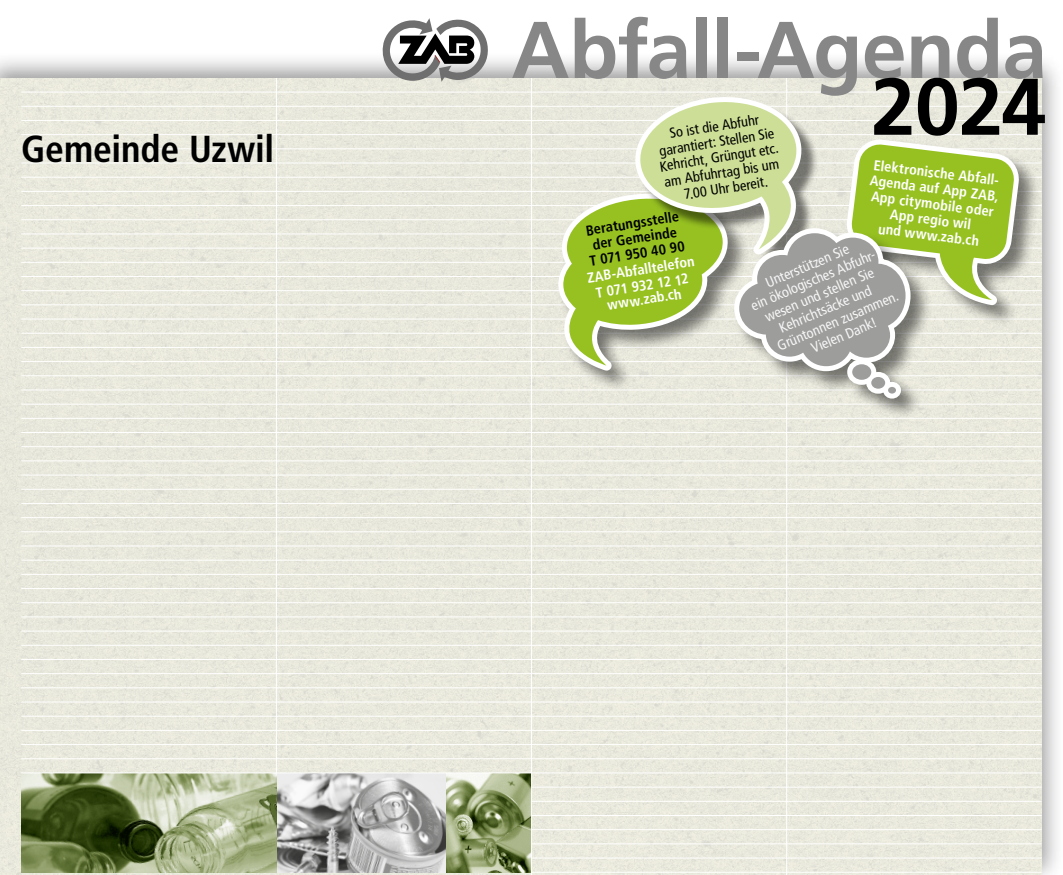
<style>
.page{position:relative;width:1063px;height:875px;background:#fff}
.page>*{position:absolute;margin:0;border:0;box-sizing:border-box;transform-origin:0 0}
.t1{font:700 80.25px "Frutiger LT Com";letter-spacing:-.01em;color:#878787}
.t2{font:700 80.25px "Frutiger LT Com";color:#000}
.t3{font:700 condensed 37.5px "Frutiger LT Com";letter-spacing:-.005em;color:#000}
.t4{font:700 condensed 14.38px/15.6px "Frutiger LT Com";color:#fff;text-align:center}
.t5{font:condensed 14.38px "Frutiger LT Com";color:#f6f6f6}
.t6{font:condensed 14.38px/15.6px "Frutiger LT Com";color:#000;text-align:center}
.t7{font:700 condensed 14.38px/15.6px "Frutiger LT Com";color:#000;text-align:center}
</style>
<div class="page">
<div style="left:0;top:51px;width:1063px;height:823px;background:#000;opacity:.4"></div>
<img style="left:0;top:78px;width:1042px;height:796px">
<img style="left:276px;top:773px;width:170px;height:99px">
<svg style="left:21px;top:773px;width:255px;height:99px;background:#859267"></svg>
<svg style="left:446px;top:773px;width:85px;height:99px;background:#919f71"></svg>
<hr style="left:21px;top:276px;width:1021px;height:1px;background:#fff">
<hr style="left:21px;top:290px;width:1021px;height:1px;background:#fff">
<hr style="left:21px;top:304px;width:1021px;height:1px;background:#fff">
<hr style="left:21px;top:318px;width:1021px;height:1px;background:#fff">
<hr style="left:21px;top:332px;width:1021px;height:1px;background:#fff">
<hr style="left:21px;top:347px;width:1021px;height:1px;background:#fff">
<hr style="left:21px;top:361px;width:1021px;height:1px;background:#fff">
<hr style="left:21px;top:375px;width:1021px;height:1px;background:#fff">
<hr style="left:21px;top:389px;width:1021px;height:1px;background:#fff">
<hr style="left:21px;top:403px;width:1021px;height:1px;background:#fff">
<hr style="left:21px;top:418px;width:1021px;height:1px;background:#fff">
<hr style="left:21px;top:432px;width:1021px;height:1px;background:#fff">
<hr style="left:21px;top:446px;width:1021px;height:1px;background:#fff">
<hr style="left:21px;top:460px;width:1021px;height:1px;background:#fff">
<hr style="left:21px;top:474px;width:1021px;height:1px;background:#fff">
<hr style="left:21px;top:488px;width:1021px;height:1px;background:#fff">
<hr style="left:21px;top:503px;width:1021px;height:1px;background:#fff">
<hr style="left:21px;top:517px;width:1021px;height:1px;background:#fff">
<hr style="left:21px;top:531px;width:1021px;height:1px;background:#fff">
<hr style="left:21px;top:545px;width:1021px;height:1px;background:#fff">
<hr style="left:21px;top:559px;width:1021px;height:1px;background:#fff">
<hr style="left:21px;top:573px;width:1021px;height:1px;background:#fff">
<hr style="left:21px;top:588px;width:1021px;height:1px;background:#fff">
<hr style="left:21px;top:602px;width:1021px;height:1px;background:#fff">
<hr style="left:21px;top:616px;width:1021px;height:1px;background:#fff">
<hr style="left:21px;top:630px;width:1021px;height:1px;background:#fff">
<hr style="left:21px;top:644px;width:1021px;height:1px;background:#fff">
<hr style="left:21px;top:658px;width:1021px;height:1px;background:#fff">
<hr style="left:21px;top:673px;width:1021px;height:1px;background:#fff">
<hr style="left:21px;top:687px;width:1021px;height:1px;background:#fff">
<hr style="left:21px;top:701px;width:1021px;height:1px;background:#fff">
<hr style="left:21px;top:715px;width:1021px;height:1px;background:#fff">
<hr style="left:21px;top:729px;width:1021px;height:1px;background:#fff">
<hr style="left:21px;top:744px;width:1021px;height:1px;background:#fff">
<hr style="left:21px;top:758px;width:1021px;height:1px;background:#fff">
<hr style="left:21px;top:772px;width:1021px;height:1px;background:#fff">
<hr style="left:531px;top:786px;width:511px;height:1px;background:#fff">
<hr style="left:531px;top:800px;width:511px;height:1px;background:#fff">
<hr style="left:531px;top:814px;width:511px;height:1px;background:#fff">
<hr style="left:531px;top:829px;width:511px;height:1px;background:#fff">
<hr style="left:531px;top:843px;width:511px;height:1px;background:#fff">
<hr style="left:531px;top:857px;width:511px;height:1px;background:#fff">
<hr style="left:531px;top:871px;width:511px;height:1px;background:#fff">
<hr style="left:21px;top:262px;width:1021px;height:1px;background:#fff">
<hr style="left:21px;top:247px;width:1021px;height:1px;background:#fff">
<hr style="left:21px;top:233px;width:1021px;height:1px;background:#fff">
<hr style="left:21px;top:219px;width:1021px;height:1px;background:#fff">
<hr style="left:21px;top:205px;width:1021px;height:1px;background:#fff">
<hr style="left:21px;top:191px;width:1021px;height:1px;background:#fff">
<hr style="left:21px;top:177px;width:1021px;height:1px;background:#fff">
<hr style="left:21px;top:162px;width:1021px;height:1px;background:#fff">
<hr style="left:21px;top:148px;width:1021px;height:1px;background:#fff">
<hr style="left:21px;top:134px;width:1021px;height:1px;background:#fff">
<hr style="left:21px;top:120px;width:1021px;height:1px;background:#fff">
<hr style="left:21px;top:106px;width:1021px;height:1px;background:#fff">
<hr style="left:21px;top:92px;width:1021px;height:1px;background:#fff">
<hr style="left:276px;top:78px;width:1px;height:694px;background:#fff">
<hr style="left:531px;top:78px;width:1px;height:796px;background:#fff">
<hr style="left:786px;top:78px;width:1px;height:796px;background:#fff">
<div style="left:846px;top:138px;width:195px;height:189px;background:#000;opacity:.5"></div>
<div style="left:557px;top:192px;width:193px;height:200px;background:#000;opacity:.5"></div>
<div style="left:733px;top:227px;width:200px;height:166px;background:#000;opacity:.5"></div>
<svg style="left:550px;top:95px;width:470px;height:281px;background:#c1ce9a"></svg>
<div style="left:846px;top:358px;width:52px;height:49px;background:#000;opacity:.5"></div>
<div style="left:847px;top:359px;width:29px;height:26px;border:10px solid #fff;border-radius:50%"></div>
<div style="left:865px;top:371px;width:47px;height:44px;background:#000;opacity:.5"></div>
<div style="left:866px;top:372px;width:24px;height:21px;border:10px solid #fff;border-radius:50%"></div>
<div style="left:883px;top:381px;width:40px;height:39px;background:#000;opacity:.5"></div>
<div style="left:883px;top:382px;width:18px;height:16px;border:10px solid #fff;border-radius:50%"></div>
<div style="left:852px;top:364px;width:19px;height:16px;background:#9d9d9c;border-radius:50%"></div>
<div style="left:871px;top:377px;width:14px;height:11px;background:#9d9d9c;border-radius:50%"></div>
<div style="left:888px;top:387px;width:8px;height:6px;background:#9d9d9c;border-radius:50%"></div>
<svg style="left:383px;top:18px;width:105px;height:64px"></svg>
<h2 class="t3" style="left:21px;top:127px;width:255px">Gemeinde Uzwil</h2>
<h1 class="t1" style="left:511px;top:3px;width:537px">Abfall-Agenda</h1>
<h1 class="t2" style="left:871px;top:60px;width:177px">2024</h1>
<p class="t4" style="left:873px;top:157px;width:131px;rotate:7deg">Elektronische Abfall-<br>Agenda auf App ZAB,<br>App citymobile oder<br>App regio wil</p>
<p class="t6" style="left:654px;top:128px;width:121px;rotate:-9deg">So ist die Abfuhr garantiert: Stellen Sie<br>Kehricht, Grüngut etc. am Abfuhrtag bis um<br>7.00 Uhr bereit.</p>
<p class="t7" style="left:585px;top:223px;width:96px;rotate:-9deg">Beratungsstelle</p>
<p class="t4" style="left:879px;top:221px;width:103px;rotate:7deg">und www.zab.ch</p>
<p class="t7" style="left:586px;top:238px;width:98px;rotate:-9deg">der Gemeinde<br>T 071 950 40 90</p>
<p class="t5" style="left:763px;top:275px;width:91px;rotate:-23deg">Unterstützen Sie</p>
<p class="t5" style="left:748px;top:298px;width:135px;rotate:-23deg">ein ökologisches Abfuhr-</p>
<p class="t4" style="left:586px;top:270px;width:110px;line-height:16.2px;rotate:-9deg">ZAB-Abfalltelefon<br>T 071 932 12 12</p>
<p class="t5" style="left:762px;top:309px;width:118px;rotate:-23deg">wesen und stellen Sie</p>
<p class="t5" style="left:777px;top:320px;width:100px;rotate:-23deg">Kehrichtsäcke und</p>
<p class="t4" style="left:606px;top:297px;width:76px;rotate:-9deg">www.zab.ch</p>
<p class="t5" style="left:775px;top:338px;width:132px;rotate:-23deg">Grüntonnen zusammen.</p>
<p class="t5" style="left:809px;top:341px;width:71px;rotate:-23deg">Vielen Dank!</p>
</div>
